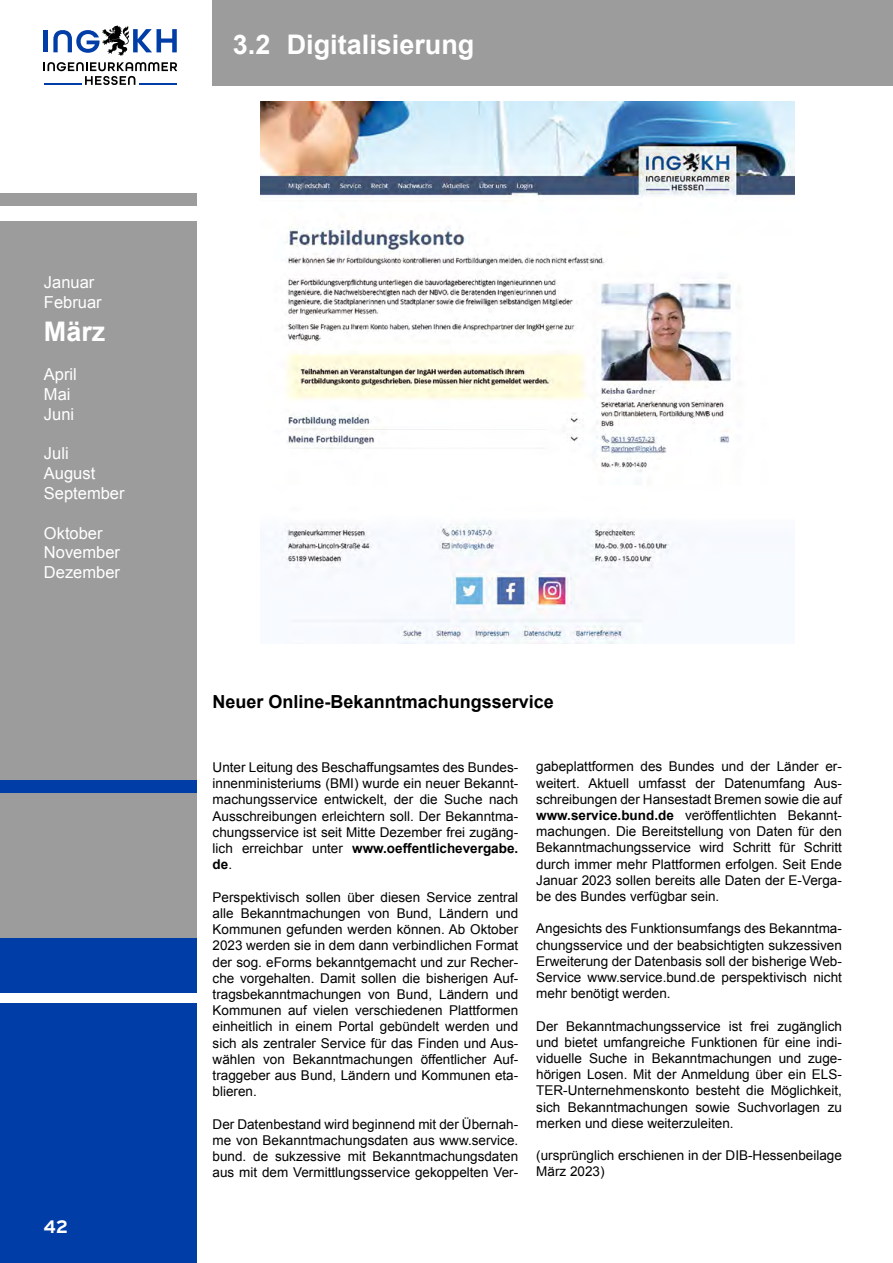
<style>
.page{position:relative;width:893px;height:1263px;background:#fff}
.page>*{position:absolute;margin:0;border:0;box-sizing:border-box;transform-origin:0 0}
.t1{font:700 27px "Arial";color:#fff}
.t2{font:700 18px "Arial";color:#000}
.t3{font:700 18px "Interstate";color:#fff}
.t4{font:16.5px/19.8px "Arial";color:#fff}
.t5{font:13.5px/16.2px "Arial";color:#000;text-align:justify}
.s1{font-weight:700}
</style>
<div class="page">
<svg style="left:44px;top:62px;width:133px;height:23px"></svg>
<hr style="left:139px;top:83px;width:38px;height:2px;background:#003da7">
<hr style="left:44px;top:83px;width:37px;height:2px;background:#003da7">
<hr style="left:44px;top:31px;width:4px;height:21px;background:#003da7">
<svg style="left:53px;top:26px;width:124px;height:30px"></svg>
<div style="left:213px;top:0;width:680px;height:85px;background:#9c9c9d"></div>
<div style="left:0;top:938px;width:196px;height:55px;background:#003da6"></div>
<div style="left:0;top:1003px;width:196px;height:260px;background:#003da6"></div>
<div style="left:0;top:221px;width:196px;height:717px;background:#9c9c9d"></div>
<div style="left:0;top:193px;width:196px;height:13px;background:#9c9c9d"></div>
<div style="left:0;top:780px;width:196px;height:13px;background:#003da6"></div>
<img style="left:260px;top:101px;width:534px;height:542px">
<p class="t4" style="left:44px;top:273px;width:59px">Januar<br>Februar</p>
<h1 class="t1" style="left:44px;top:313px;width:63px">März</h1>
<p class="t4" style="left:44px;top:365px;width:35px">April<br>Mai<br>Juni</p>
<p class="t4" style="left:44px;top:444px;width:82px">Juli<br>August<br>September</p>
<p class="t4" style="left:44px;top:523px;width:78px">Oktober<br>November<br>Dezember</p>
<h2 class="t3" style="left:44px;top:1216px;width:26px">42</h2>
<h1 class="t1" style="left:233px;top:26px;width:243px">3.2 Digitalisierung</h1>
<h2 class="t2" style="left:213px;top:689px;width:343px">Neuer Online-Bekanntmachungsservice</h2>
<p class="t5" style="left:213px;top:759px;width:307px">Unter Leitung des Beschaffungsamtes des Bundes&shy;innenministeriums (BMI) wurde ein neuer Bekannt&shy;machungsservice entwickelt, der die Suche nach Ausschreibungen erleichtern soll. Der Bekanntma&shy;chungsservice ist seit Mitte Dezember frei zugäng&shy;lich erreichbar unter <span class="s1">www.oeffentlichevergabe. de</span>.</p>
<p class="t5" style="left:213px;top:889px;width:307px">Perspektivisch sollen über diesen Service zentral alle Bekanntmachungen von Bund, Ländern und Kommunen gefunden werden können. Ab Oktober 2023 werden sie in dem dann verbindlichen Format der sog. eForms bekanntgemacht und zur Recher&shy;che vorgehalten. Damit sollen die bisherigen Auf&shy;tragsbekanntmachungen von Bund, Ländern und Kommunen auf vielen verschiedenen Plattformen einheitlich in einem Portal gebündelt werden und sich als zentraler Service für das Finden und Aus&shy;wählen von Bekanntmachungen öffentlicher Auf&shy;traggeber aus Bund, Ländern und Kommunen eta&shy;blieren.</p>
<p class="t5" style="left:213px;top:1116px;width:307px">Der Datenbestand wird beginnend mit der Übernah&shy;me von Bekanntmachungsdaten aus www.service. bund. de sukzessive mit Bekanntmachungsdaten aus mit dem Vermittlungsservice gekoppelten Ver-</p>
<p class="t5" style="left:536px;top:759px;width:307px">gabeplattformen des Bundes und der Länder er&shy;weitert. Aktuell umfasst der Datenumfang Aus&shy;schreibungen der Hansestadt Bremen sowie die auf <span class="s1">www.service.bund.de</span> veröffentlichten Bekannt&shy;machungen. Die Bereitstellung von Daten für den Bekanntmachungsservice wird Schritt für Schritt durch immer mehr Plattformen erfolgen. Seit Ende Januar 2023 sollen bereits alle Daten der E-Verga&shy;be des Bundes verfügbar sein.</p>
<p class="t5" style="left:536px;top:921px;width:307px">Angesichts des Funktionsumfangs des Bekanntma&shy;chungsservice und der beabsichtigten sukzessiven Erweiterung der Datenbasis soll der bisherige Web-Service www.service.bund.de perspektivisch nicht mehr benötigt werden.</p>
<p class="t5" style="left:536px;top:1018px;width:307px">Der Bekanntmachungsservice ist frei zugänglich und bietet umfangreiche Funktionen für eine indi&shy;viduelle Suche in Bekanntmachungen und zuge&shy;hörigen Losen. Mit der Anmeldung über ein ELS-TER-Unternehmenskonto besteht die Möglichkeit, sich Bekanntmachungen sowie Suchvorlagen zu merken und diese weiterzuleiten.</p>
<p class="t5" style="left:536px;top:1147px;width:307px">(ursprünglich erschienen in der DIB-Hessenbeilage<br>März 2023)</p>
</div>
